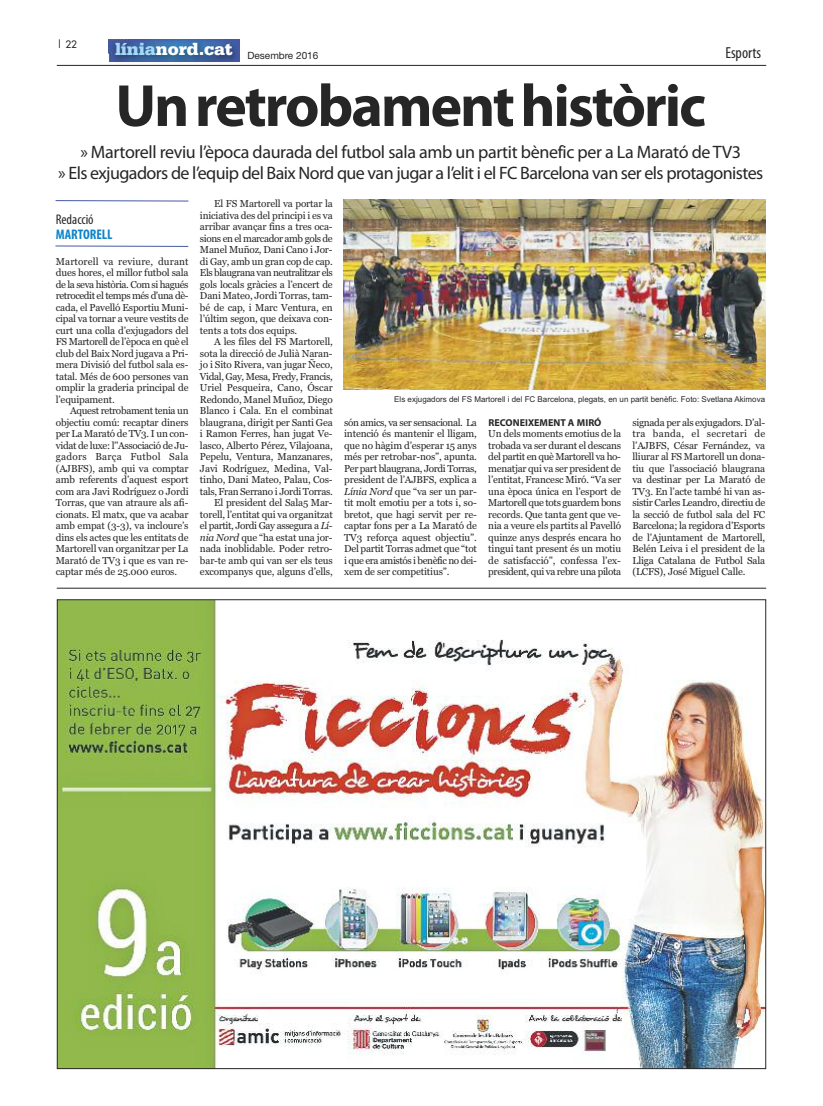
<style>
.page{position:relative;width:823px;height:1106px;background:#fff}
.page>*{position:absolute;margin:0;border:0;box-sizing:border-box;transform-origin:0 0}
.t1{font:700 60px "Myriad Pro";letter-spacing:-.035em;color:#272627}
.t2{font:18px/21px "Myriad Pro";letter-spacing:-.03em;color:#272627;text-align:center}
.t3{font:900 18px "Serifa";color:#a7d8f7}
.t4{font:condensed 16px "Myriad Pro";color:#272627}
.t5{font:700 condensed 14px "Myriad Pro";letter-spacing:-.005em;color:#0d85c9}
.t6{font:condensed 14px "Myriad Pro";letter-spacing:-.005em;color:#272627}
.t7{font:10px/11.5px "Georgia";letter-spacing:-.015em;color:#272627;text-align:justify}
.t8{font:700 10px "Myriad Pro";letter-spacing:.005em;color:#272627}
.t9{font:10px "Helvetica Neue";color:#272627}
.t10{font:10px "Futura";color:#272627}
.t11{font:8px "Arial";color:#272627}
.s1{color:#fff}
.s2{font-style:italic}
</style>
<div class="page">
<img style="left:107px;top:39px;width:150px;height:26px">
<img style="left:109px;top:39px;width:130px;height:22px">
<hr style="left:57px;top:65px;width:708px;height:1px;background:#23262b">
<hr style="left:57px;top:588px;width:708px;height:1px;background:#23262b">
<img style="left:59px;top:601px;width:704px;height:466px">
<img style="left:344px;top:199px;width:421px;height:190px">
<svg style="left:55px;top:200px;width:134px;height:47px"></svg>
<p class="t10" style="left:57px;top:40px;width:22px">| 22</p>
<h2 class="t3" style="left:115px;top:43px;width:85px">línia<span class="s1">nord</span></h2>
<h3 class="t4" style="left:724px;top:47px;width:37px">Esports</h3>
<p class="t9" style="left:199px;top:50px;width:121px"><sup>.cat</sup> Desembre 2016</p>
<h1 class="t1" style="left:115px;top:83px;width:592px">Unretrobamenthistòric</h1>
<h2 class="t2" style="left:58px;top:142px;width:706px">» Martorell reviu l’època daurada del futbol sala amb un partit bènefic per a La Marató de TV3<br>» Els exjugadors de l’equip del Baix Nord que van jugar a l’elit i el FC Barcelona van ser els protagonistes</h2>
<h3 class="t6" style="left:56px;top:215px;width:39px">Redacció</h3>
<h3 class="t5" style="left:56px;top:230px;width:58px">MARTORELL</h3>
<p class="t7" style="left:56px;top:255px;width:134px">Martorell va reviure, durant dues hores, el millor futbol sala de la seva història. Com si hagués retrocedit el temps més d’una dè&shy;cada, el Pavelló Esportiu Muni&shy;cipal va tornar a veure vestits de curt una colla d’exjugadors del FS Martorell de l’època en què el club del Baix Nord jugava a Pri&shy;mera Divisió del futbol sala es&shy;tatal. Més de 600 persones van omplir la graderia principal de l’equipament.</p>
<p class="t7" style="left:56px;top:405px;width:134px;text-indent:14px">Aquest retrobament tenia un objectiu comú: recaptar diners per La Marató de TV3. I un con&shy;vidat de luxe: l’’Associació de Ju&shy;gadors Barça Futbol Sala (AJBFS), amb qui va comptar amb referents d’aquest esport com ara Javi Rodríguez o Jordi Torras, que van atraure als afi&shy;cionats. El matx, que va acabar amb empat (3-3), va incloure’s dins els actes que les entitats de Martorell van organitzar per La Marató de TV3 i que es van re&shy;captar més de 25.000 euros.</p>
<p class="t7" style="left:200px;top:198px;width:134px;text-indent:14px">El FS Martorell va portar la iniciativa des del principi i es va arribar avançar fins a tres oca&shy;sions en el marcador amb gols de Manel Muñoz, Dani Cano i Jor&shy;di Gay, amb un gran cop de cap.<br>Els blaugrana van neutralitzar els gols locals gràcies a l’encert de Dani Mateo, Jordi Torras, tam&shy;bé de cap, i Marc Ventura, en l’últim segon, que deixava con&shy;tents a tots dos equips.</p>
<p class="t7" style="left:200px;top:336px;width:134px;text-align:right">A les files del FS Martorell, sota la direcció de Julià Naran&shy;jo i Sito Rivera, van jugar Ñeco,<br>Vidal, Gay, Mesa, Fredy, Francis,<br>Uriel Pesqueira, Cano, Óscar<br>Redondo, Manel Muñoz, Diego<br>Blanco i Cala. En el combinat blaugrana, dirigit per Santi Gea i Ramon Ferres, han jugat Ve&shy;lasco, Alberto Pérez, Vilajoana,<br>Pepelu, Ventura, Manzanares,<br>Javi Rodríguez, Medina, Val&shy;tinho, Dani Mateo, Palau, Cos&shy;tals, Fran Serrano i Jordi Torras.<br>El president del Sala5 Mar&shy;torell, l’entitat qui va organitzat el partit, Jordi Gay assegura a <span class="s2">Lí&shy;nia Nord</span> que “ha estat una jor&shy;nada inoblidable. Poder retro&shy;bar-te amb qui van ser els teus excompanys que, alguns d’ells,</p>
<p class="t11" style="left:394px;top:394px;width:372px">Els exjugadors del FS Martorell i del FC Barcelona, plegats, en un partit benèfic. Foto: Svetlana Akimova</p>
<p class="t7" style="left:344px;top:416px;width:134px">són amics, va ser sensacional. La intenció és mantenir el lligam, que no hàgim d’esperar 15 anys més per retrobar-nos”, apunta.<br>Per part blaugrana, Jordi Torras, president de l’AJBFS, explica a <span class="s2">Línia Nord</span> que “va ser un par&shy;tit molt emotiu per a tots i, so&shy;bretot, que hagi servit per re&shy;captar fons per a La Marató de TV3 reforça aquest objectiu”.<br>Del partit Torras admet que “tot i que era amistós i benèfic no dei&shy;xem de ser competitius”.</p>
<p class="t8" style="left:488px;top:418px;width:114px">RECONEIXEMENT A MIRÓ</p>
<p class="t7" style="left:488px;top:428px;width:134px">Un dels moments emotius de la trobada va ser durant el descans del partit en què Martorell va ho&shy;menatjar qui va ser president de l’entitat, Francesc Miró. “Va ser una època única en l’esport de Martorell que tots guardem bons records. Que tanta gent que ve&shy;nia a veure els partits al Pavelló quinze anys després encara ho tingui tant present és un motiu de satisfacció”, confessa l’ex&shy;president, qui va rebre una pilota</p>
<p class="t7" style="left:632px;top:416px;width:134px">signada per als exjugadors. D’al&shy;tra banda, el secretari de l’AJBFS, César Fernández, va lliurar al FS Martorell un dona&shy;tiu que l’associació blaugrana va destinar per La Marató de TV3. En l’acte també hi van as&shy;sistir Carles Leandro, directiu de la secció de futbol sala del FC Barcelona; la regidora d’Esports de l’Ajuntament de Martorell, Belén Leiva i el president de la Lliga Catalana de Futbol Sala (LCFS), José Miguel Calle.</p>
</div>
